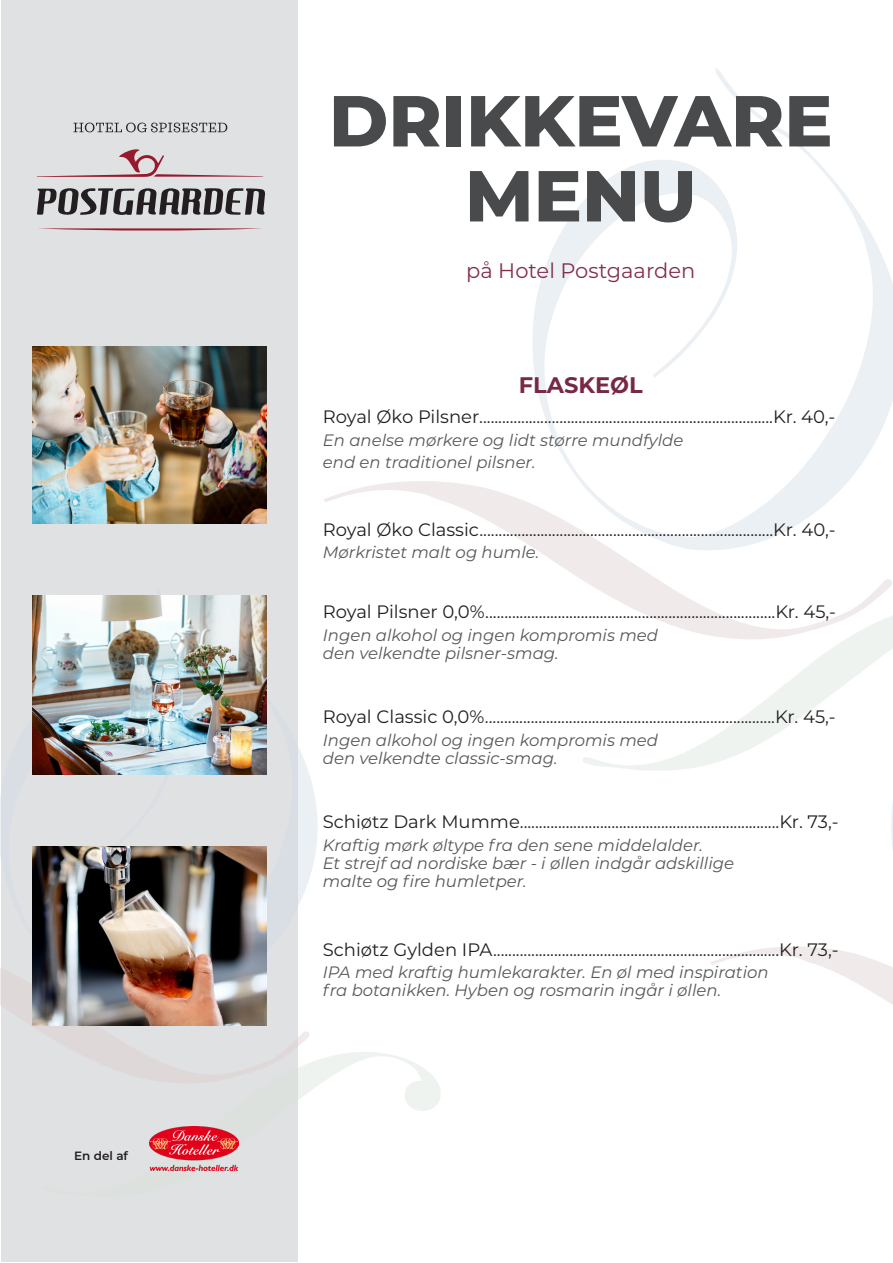
<style>
.page{position:relative;width:893px;height:1263px;background:#fff}
.page>*{position:absolute;margin:0;border:0;box-sizing:border-box;transform-origin:0 0}
.t1{font:800 72px/75px "Montserrat";color:#494a4b;text-align:center}
.t2{font:700 22.5px "Montserrat";color:#772846}
.t3{font:21px "Montserrat";color:#842f4f}
.t4{font:18px "Montserrat";color:#231f20}
.t5{font:italic 16.5px/22.5px "Montserrat";color:#57585a}
.t6{font:600 12px "Montserrat";color:#231f20}
</style>
<div class="page">
<div style="left:1px;top:1px;width:297px;height:1261px;background:#e0e1e2"></div>
<svg style="left:0;top:595px;width:318px;height:351px"></svg>
<svg style="left:179px;top:1052px;width:262px;height:95px"></svg>
<svg style="left:0;top:946px;width:310px;height:139px"></svg>
<svg style="left:711px;top:803px;width:182px;height:202px"></svg>
<svg style="left:73px;top:123px;width:154px;height:9px"></svg>
<svg style="left:38px;top:228px;width:224px;height:3px"></svg>
<svg style="left:37px;top:149px;width:226px;height:28px"></svg>
<svg style="left:37px;top:188px;width:228px;height:27px"></svg>
<img style="left:149px;top:1127px;width:89px;height:44px">
<svg style="left:532px;top:68px;width:361px;height:413px"></svg>
<svg style="left:582px;top:641px;width:311px;height:130px"></svg>
<svg style="left:324px;top:481px;width:569px;height:160px"></svg>
<img style="left:33px;top:846px;width:233px;height:179px">
<img style="left:33px;top:596px;width:233px;height:178px">
<img style="left:33px;top:347px;width:233px;height:176px">
<p class="t6" style="left:74px;top:1147px;width:55px">En del af</p>
<p class="t1" style="left:329px;top:79px;width:505px">DRIKKEVARE<br>MENU</p>
<p class="t3" style="left:466px;top:257px;width:231px">på Hotel Postgaarden</p>
<p class="t2" style="left:519px;top:369px;width:125px">FLASKEØL</p>
<p class="t4" style="left:323px;top:404px;width:514px">Royal Øko Pilsner.............................................................................Kr. 40,-</p>
<p class="t5" style="left:323px;top:428px;width:362px">En anelse mørkere og lidt større mundfylde end en traditionel pilsner.</p>
<p class="t4" style="left:323px;top:517px;width:514px">Royal Øko Classic.............................................................................Kr. 40,-</p>
<p class="t5" style="left:323px;top:541px;width:218px">Mørkristet malt og humle.</p>
<p class="t4" style="left:323px;top:599px;width:515px">Royal Pilsner 0,0%............................................................................Kr. 45,-</p>
<p class="t5" style="left:323px;top:623px;width:337px">Ingen alkohol og ingen kompromis med</p>
<p class="t5" style="left:323px;top:641px;width:237px">den velkendte pilsner-smag.</p>
<p class="t4" style="left:323px;top:704px;width:514px">Royal Classic 0,0%............................................................................Kr. 45,-</p>
<p class="t5" style="left:323px;top:728px;width:337px">Ingen alkohol og ingen kompromis med</p>
<p class="t5" style="left:323px;top:746px;width:236px">den velkendte classic-smag.</p>
<p class="t4" style="left:323px;top:809px;width:517px">Schiøtz Dark Mumme....................................................................Kr. 73,-</p>
<p class="t5" style="left:323px;top:833px;width:382px">Kraftig mørk øltype fra den sene middelalder.</p>
<p class="t5" style="left:323px;top:853px;width:413px;line-height:18px">Et strejf ad nordiske bær - i øllen indgår adskillige malte og fire humletper.</p>
<p class="t4" style="left:323px;top:937px;width:517px">Schiøtz Gylden IPA...........................................................................Kr. 73,-</p>
<p class="t5" style="left:323px;top:961px;width:447px">IPA med kraftig humlekarakter. En øl med inspiration</p>
<p class="t5" style="left:323px;top:979px;width:400px">fra botanikken. Hyben og rosmarin ingår i øllen.</p>
</div>
